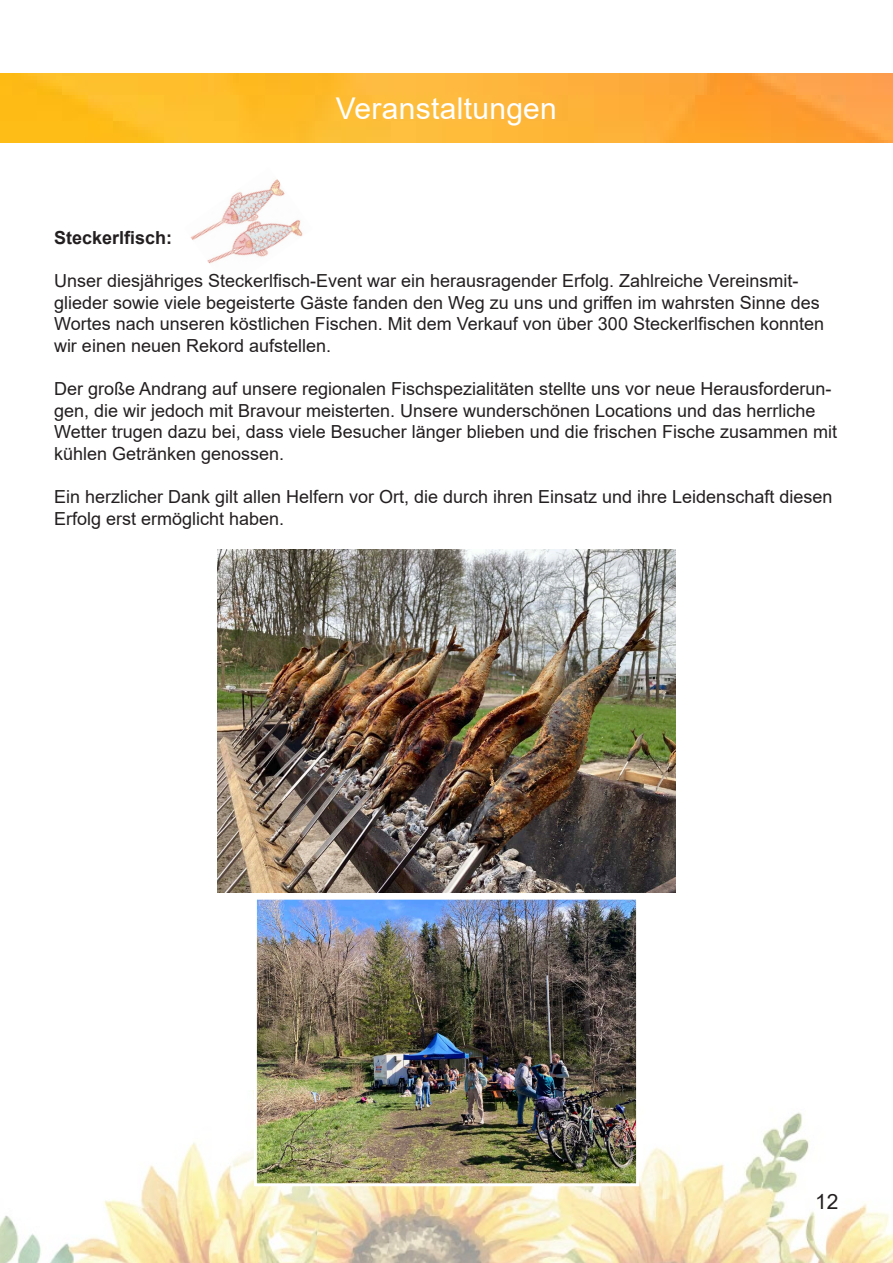
<style>
.page{position:relative;width:893px;height:1263px;background:#fff}
.page>*{position:absolute;margin:0;border:0;box-sizing:border-box;transform-origin:0 0}
.t1{font:30px "Arial";letter-spacing:.01em;color:#fff}
.t2{font:21px "Arial";color:#231f20}
.t3{font:18px/21.6px "Arial";color:#231f20}
.t4{font:700 18px "Arial";color:#231f20}
</style>
<div class="page">
<img style="left:0;top:1091px;width:893px;height:172px">
<img style="left:0;top:73px;width:893px;height:69px">
<img style="left:190px;top:179px;width:113px;height:85px">
<img style="left:218px;top:549px;width:457px;height:343px">
<img style="left:258px;top:901px;width:377px;height:281px">
<div style="left:254px;top:897px;width:385px;height:289px;border:3px solid #fff"></div>
<p class="t1" style="left:336px;top:87px;width:223px">Veranstaltungen</p>
<p class="t4" style="left:54px;top:225px;width:120px">Steckerlfisch:</p>
<p class="t3" style="left:54px;top:270px;width:772px">Unser diesjähriges Steckerlfisch-Event war ein herausragender Erfolg. Zahlreiche Vereinsmit&shy;glieder sowie viele begeisterte Gäste fanden den Weg zu uns und griffen im wahrsten Sinne des Wortes nach unseren köstlichen Fischen. Mit dem Verkauf von über 300 Steckerlfischen konnten wir einen neuen Rekord aufstellen.</p>
<p class="t3" style="left:54px;top:378px;width:784px">Der große Andrang auf unsere regionalen Fischspezialitäten stellte uns vor neue Herausforderun&shy;gen, die wir jedoch mit Bravour meisterten. Unsere wunderschönen Locations und das herrliche Wetter trugen dazu bei, dass viele Besucher länger blieben und die frischen Fische zusammen mit kühlen Getränken genossen.</p>
<p class="t3" style="left:54px;top:486px;width:780px">Ein herzlicher Dank gilt allen Helfern vor Ort, die durch ihren Einsatz und ihre Leidenschaft diesen<br>Erfolg erst ermöglicht haben.</p>
<p class="t2" style="left:815px;top:1187px;width:25px">12</p>
</div>
